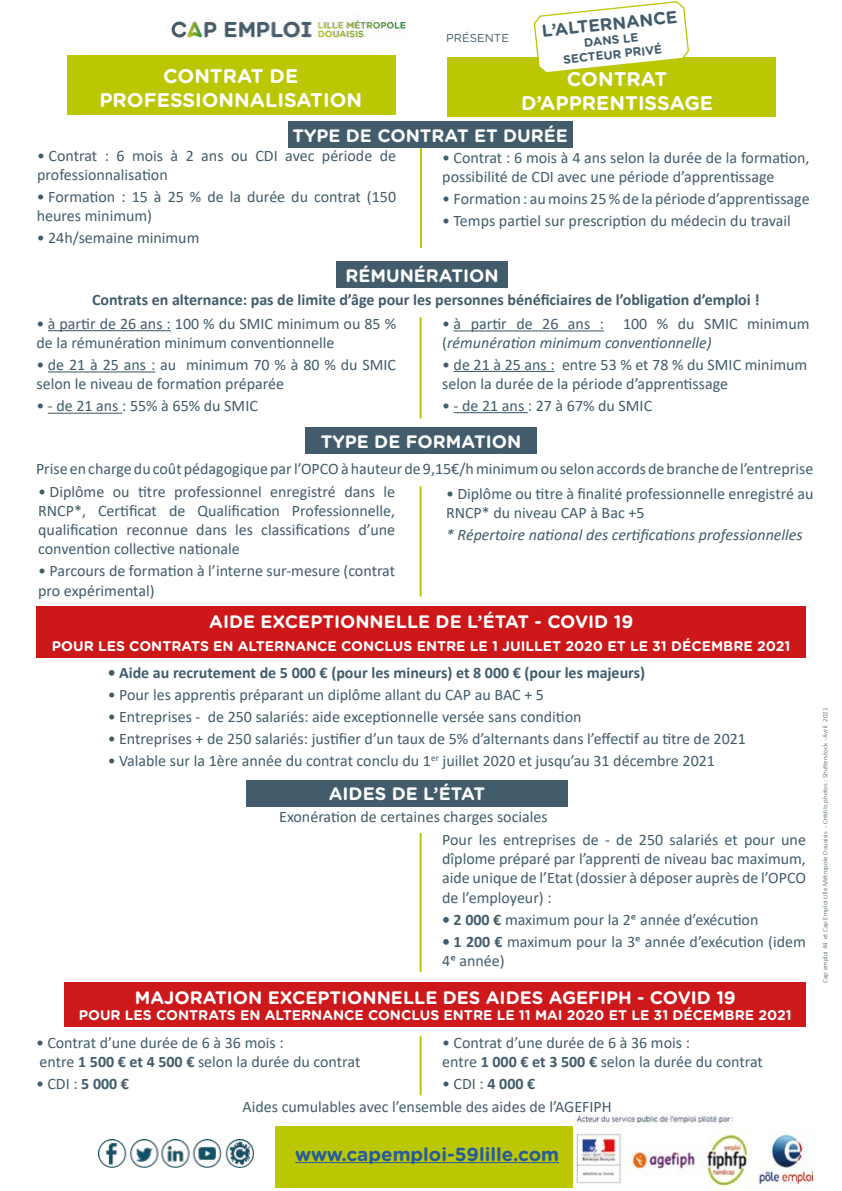
<style>
.page{position:relative;width:842px;height:1191px;background:#fff}
.page>*{position:absolute;margin:0;border:0;box-sizing:border-box;transform-origin:0 0}
.t1{font:700 19.8px/23.8px "Gotham Rounded";color:#fff;text-align:center}
.t2{font:700 18.8px "Gotham Rounded";color:#275b9b}
.t3{font:700 18px "Gotham Rounded";color:#fff}
.t4{font:700 17.4px "Gotham Rounded";color:#425c6b}
.t5{font:16px/19.2px "Calibri";color:#425c6b}
.t6{font:700 16px "Calibri";color:#425c6b}
.t7{font:italic 16px/19.2px "Calibri";color:#425c6b}
.t8{font:700 14px "Gotham Rounded";color:#fff}
.t9{font:700 12px/14.4px "Gotham Rounded";color:#425c6b;text-align:center}
.t10{font:11.4px "Gotham Rounded";color:#425c6b}
.t11{font:300 7px "Calibri";color:#425c6b}
.s1{font-style:normal}
.s2{font-weight:700}
</style>
<div class="page">
<div style="left:65px;top:982px;width:741px;height:45px;background:#cd191c"></div>
<div style="left:276px;top:1125px;width:297px;height:62px;background:#bbc703"></div>
<hr style="left:295px;top:1162px;width:264px;height:1px;background:#275b9b">
<img style="left:575px;top:1112px;width:239px;height:78px">
<hr style="left:420px;top:147px;width:2px;height:101px;background:#bbc703">
<div style="left:288px;top:121px;width:284px;height:26px;background:#425c6b"></div>
<div style="left:67px;top:56px;width:329px;height:59px;background:#bbc703"></div>
<div style="left:447px;top:57px;width:329px;height:60px;background:#bbc703"></div>
<div style="left:246px;top:778px;width:322px;height:28px;background:#425c6b"></div>
<div style="left:336px;top:261px;width:172px;height:26px;background:#425c6b"></div>
<hr style="left:48px;top:330px;width:123px;height:1px;background:#425c6b">
<hr style="left:48px;top:371px;width:107px;height:1px;background:#425c6b">
<hr style="left:48px;top:413px;width:74px;height:1px;background:#425c6b">
<hr style="left:454px;top:330px;width:150px;height:1px;background:#425c6b">
<div style="left:305px;top:428px;width:232px;height:26px;background:#425c6b"></div>
<svg style="left:533px;top:1px;width:156px;height:71px"></svg>
<hr style="left:454px;top:371px;width:101px;height:1px;background:#425c6b">
<hr style="left:454px;top:412px;width:74px;height:1px;background:#425c6b">
<div style="left:108px;top:666px;width:679px;height:113px;background:#fff"></div>
<div style="left:36px;top:606px;width:770px;height:52px;background:#cd1719"></div>
<img style="left:98px;top:1139px;width:155px;height:28px">
<img style="left:170px;top:15px;width:236px;height:24px">
<hr style="left:420px;top:317px;width:2px;height:101px;background:#bbc703">
<hr style="left:420px;top:486px;width:2px;height:110px;background:#bbc703">
<hr style="left:420px;top:833px;width:2px;height:139px;background:#bbc703">
<hr style="left:420px;top:1035px;width:2px;height:60px;background:#bbc703">
<p class="t1" style="left:99px;top:64px;width:264px">CONTRAT DE<br>PROFESSIONNALISATION</p>
<p class="t10" style="left:446px;top:30px;width:64px">PRÉSENTE</p>
<p class="t4" style="left:540px;top:18px;width:138px;rotate:-6deg">L’ALTERNANCE</p>
<p class="t9" style="left:561px;top:38px;width:101px;rotate:-6deg">DANS LE<br>SECTEUR PRIVÉ</p>
<p class="t1" style="left:521px;top:66px;width:194px">CONTRAT<br>D’APPRENTISSAGE</p>
<p class="t3" style="left:292px;top:122px;width:277px">TYPE DE CONTRAT ET DURÉE</p>
<p class="t5" style="left:37px;top:146px;width:360px">• Contrat : 6 mois à 2 ans ou CDI avec période de professionnalisation</p>
<p class="t5" style="left:37px;top:186px;width:361px">• Formation : 15 à 25 % de la durée du contrat (150 heures minimum)</p>
<p class="t5" style="left:37px;top:227px;width:164px">• 24h/semaine minimum</p>
<p class="t5" style="left:442px;top:147px;width:369px">• Contrat : 6 mois à 4 ans selon la durée de la formation, possibilité de CDI avec une période d’apprentissage</p>
<p class="t5" style="left:442px;top:189px;width:369px">• Formation : au moins 25 % de la période d’apprentissage</p>
<p class="t5" style="left:442px;top:211px;width:350px">• Temps partiel sur prescription du médecin du travail</p>
<p class="t3" style="left:345px;top:262px;width:155px">RÉMUNÉRATION</p>
<p class="t5" style="left:36px;top:313px;width:361px">• à partir de 26 ans : 100 % du SMIC minimum ou 85 % de la rémunération minimum conventionnelle</p>
<p class="t5" style="left:36px;top:355px;width:361px">• de 21 à 25 ans : au minimum 70 % à 80 % du SMIC selon le niveau de formation préparée</p>
<p class="t5" style="left:36px;top:396px;width:223px">• - de 21 ans : 55% à 65% du SMIC</p>
<p class="t6" style="left:92px;top:288px;width:669px">Contrats en alternance: pas de limite d’âge pour les personnes bénéficiaires de l’obligation d’emploi !</p>
<p class="t7" style="left:442px;top:313px;width:369px"><span class="s1">• à partir de 26 ans : 100 % du SMIC minimum (</span>rémunération minimum conventionnelle)</p>
<p class="t5" style="left:442px;top:354px;width:367px">• de 21 à 25 ans : entre 53 % et 78 % du SMIC minimum selon la durée de la période d’apprentissage</p>
<p class="t5" style="left:442px;top:395px;width:211px">• - de 21 ans : 27 à 67% du SMIC</p>
<p class="t3" style="left:321px;top:428px;width:202px">TYPE DE FORMATION</p>
<p class="t5" style="left:38px;top:481px;width:358px;text-align:justify">• Diplôme ou titre professionnel enregistré dans le RNCP*, Certificat de Qualification Professionnelle, qualification reconnue dans les classifications d’une convention collective nationale</p>
<p class="t5" style="left:38px;top:561px;width:358px">• Parcours de formation à l’interne sur-mesure (contrat pro expérimental)</p>
<p class="t5" style="left:36px;top:459px;width:779px">Prise en charge du coût pédagogique par l’OPCO à hauteur de 9,15€/h minimum ou selon accords de branche de l’entreprise</p>
<p class="t5" style="left:446px;top:483px;width:369px">• Diplôme ou titre à finalité professionnelle enregistré au<br>RNCP* du niveau CAP à Bac +5</p>
<p class="t7" style="left:446px;top:524px;width:358px">* Répertoire national des certifications professionnelles</p>
<p class="t3" style="left:209px;top:608px;width:425px">AIDE EXCEPTIONNELLE DE L’ÉTAT - COVID 19</p>
<p class="t8" style="left:52px;top:635px;width:740px">POUR LES CONTRATS EN ALTERNANCE CONCLUS ENTRE LE 1 JUILLET 2020 ET LE 31 DÉCEMBRE 2021</p>
<p class="t6" style="left:108px;top:661px;width:539px">• Aide au recrutement de 5 000 € (pour les mineurs) et 8 000 € (pour les majeurs)</p>
<p class="t5" style="left:108px;top:685px;width:438px">• Pour les apprentis préparant un diplôme allant du CAP au BAC + 5</p>
<p class="t5" style="left:108px;top:707px;width:475px">• Entreprises - de 250 salariés: aide exceptionnelle versée sans condition</p>
<p class="t5" style="left:108px;top:729px;width:640px">• Entreprises + de 250 salariés: justifier d’un taux de 5% d’alternants dans l’effectif au titre de 2021</p>
<p class="t5" style="left:108px;top:751px;width:609px">• Valable sur la 1ère année du contrat conclu du 1<sup>er</sup> juillet 2020 et jusqu’au 31 décembre 2021</p>
<p class="t3" style="left:329px;top:780px;width:158px">AIDES DE L’ÉTAT</p>
<p class="t5" style="left:442px;top:805px;width:365px;line-height:22.8px;text-indent:-163px">Exonération de certaines charges sociales<br>Pour les entreprises de - de 250 salariés et pour une</p>
<p class="t5" style="left:442px;top:849px;width:365px;text-align:justify">dîplome préparé par l’apprenti de niveau bac maximum, aide unique de l’Etat (dossier à déposer auprès de l’OPCO de l’employeur) :</p>
<p class="t5" style="left:442px;top:909px;width:318px"><span class="s2">• 2 000 €</span> maximum pour la 2e année d’exécution</p>
<p class="t5" style="left:442px;top:931px;width:365px"><span class="s2">• 1 200 €</span> maximum pour la 3e année d’exécution (idem<br>4e année)</p>
<p class="t3" style="left:135px;top:984px;width:602px">MAJORATION EXCEPTIONNELLE DES AIDES AGEFIPH - COVID 19</p>
<p class="t8" style="left:79px;top:1005px;width:715px">POUR LES CONTRATS EN ALTERNANCE CONCLUS ENTRE LE 11 MAI 2020 ET LE 31 DÉCEMBRE 2021</p>
<p class="t5" style="left:36px;top:1032px;width:326px">• Contrat d’une durée de 6 à 36 mois :<br>entre <span class="s2">1 500 € et 4 500 €</span> selon la durée du contrat</p>
<p class="t5" style="left:36px;top:1073px;width:95px">• CDI : <span class="s2">5 000 €</span></p>
<p class="t5" style="left:442px;top:1032px;width:322px">• Contrat d’une durée de 6 à 36 mois :<br>entre <span class="s2">1 000 € et 3 500 €</span> selon la durée du contrat</p>
<p class="t5" style="left:442px;top:1073px;width:95px">• CDI : <span class="s2">4 000 €</span></p>
<p class="t5" style="left:243px;top:1096px;width:371px">Aides cumulables avec l’ensemble des aides de l’AGEFIPH</p>
<p class="t11" style="left:821px;top:982px;width:276px;rotate:-90deg">Cap emploi 44 et Cap Emploi Lille Métropole Douaisis - Crédits photos : Shutterstock - Avril 2021</p>
<p class="t2" style="left:295px;top:1140px;width:265px">www.capemploi-59lille.com</p>
</div>
